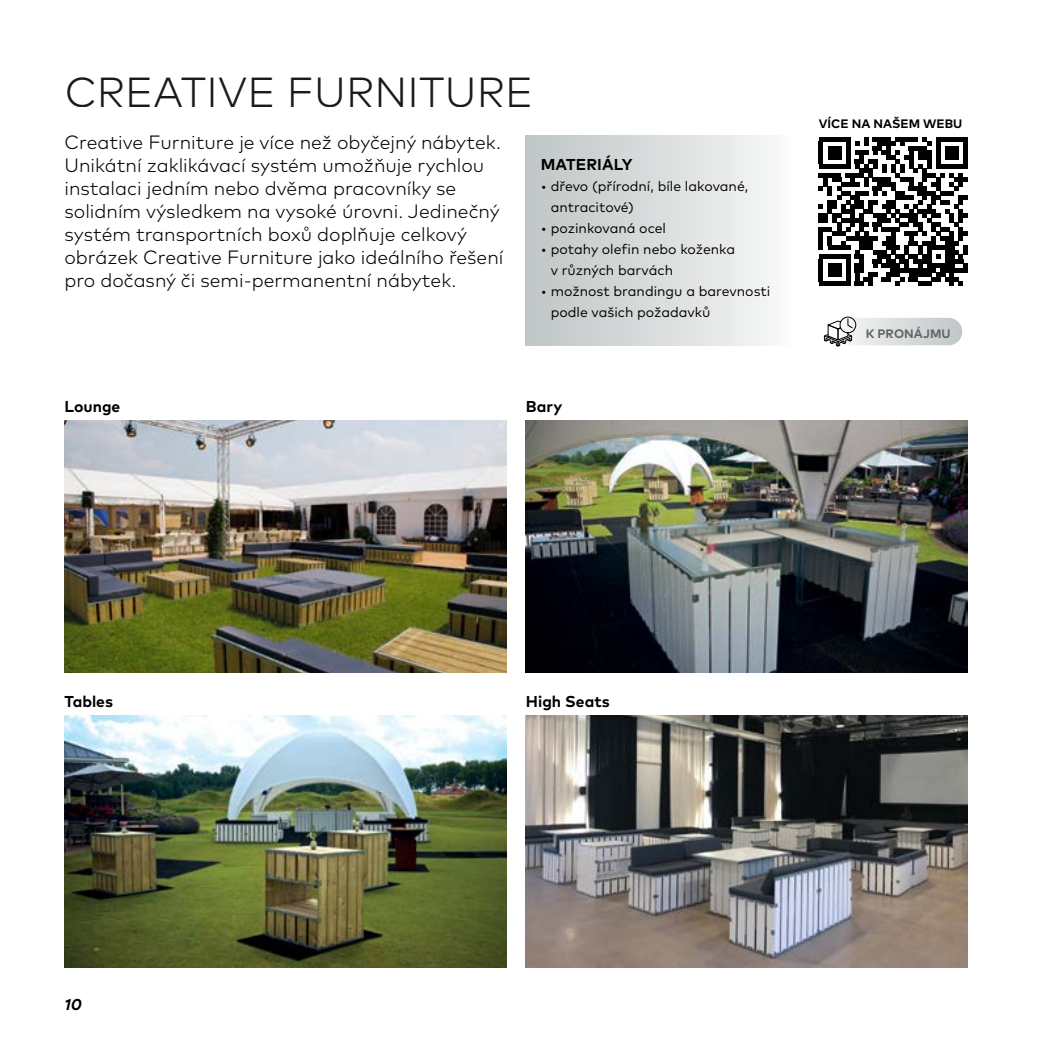
<style>
.page{position:relative;width:1042px;height:1042px;background:#fff}
.page>*{position:absolute;margin:0;border:0;box-sizing:border-box;transform-origin:0 0}
.t1{font:300 42px "Mark Pro";letter-spacing:.005em;color:#000}
.t2{font:300 19.25px/23.1px "Mark Pro";color:#000}
.t3{font:700 15.75px "Mark Pro";color:#000}
.t4{font:italic 700 15.75px "Mark Pro";color:#000}
.t5{font:14px/21px "Mark Pro";color:#000}
.t6{font:700 12.25px "Mark Pro";letter-spacing:.005em;color:#000}
.t7{font:700 12.25px "Mark Pro";letter-spacing:.005em;color:#636466}
</style>
<div class="page">
<img style="left:64px;top:420px;width:442px;height:252px">
<img style="left:64px;top:715px;width:442px;height:252px">
<img style="left:526px;top:420px;width:441px;height:252px">
<img style="left:526px;top:715px;width:441px;height:252px">
<svg style="left:819px;top:137px;width:148px;height:149px"></svg>
<svg style="left:834px;top:318px;width:128px;height:27px"></svg>
<svg style="left:823px;top:316px;width:33px;height:31px"></svg>
<div style="left:526px;top:135px;width:268px;height:210px;background:linear-gradient(to right,#bfc4c5,#f9f9f9)"></div>
<h1 class="t1" style="left:64px;top:60px;width:470px">CREATIVE FURNITURE</h1>
<p class="t2" style="left:64px;top:129px;width:440px">Creative Furniture je více než obyčejný nábytek.<br>Unikátní zaklikávací systém umožňuje rychlou instalaci jedním nebo dvěma pracovníky se solidním výsledkem na vysoké úrovni. Jedinečný systém transportních boxů doplňuje celkový obrázek Creative Furniture jako ideálního řešení pro dočasný či semi-permanentní nábytek.</p>
<p class="t3" style="left:541px;top:152px;width:93px">MATERIÁLY</p>
<p class="t5" style="left:551px;top:174px;width:199px;text-indent:-10px">• dřevo (přírodní, bíle lakované, antracitové)</p>
<p class="t5" style="left:541px;top:216px;width:127px">• pozinkovaná ocel</p>
<p class="t5" style="left:551px;top:237px;width:186px;text-indent:-10px">• potahy olefin nebo koženka v různých barvách</p>
<p class="t5" style="left:551px;top:279px;width:221px;text-indent:-10px">• možnost brandingu a barevnosti podle vašich požadavků</p>
<p class="t3" style="left:64px;top:394px;width:57px">Lounge</p>
<p class="t3" style="left:526px;top:394px;width:38px">Bary</p>
<p class="t6" style="left:819px;top:114px;width:145px">VÍCE NA NAŠEM WEBU</p>
<p class="t7" style="left:865px;top:324px;width:87px">K PRONÁJMU</p>
<p class="t3" style="left:64px;top:689px;width:50px">Tables</p>
<p class="t3" style="left:526px;top:689px;width:85px">High Seats</p>
<p class="t4" style="left:64px;top:992px;width:19px">10</p>
</div>
